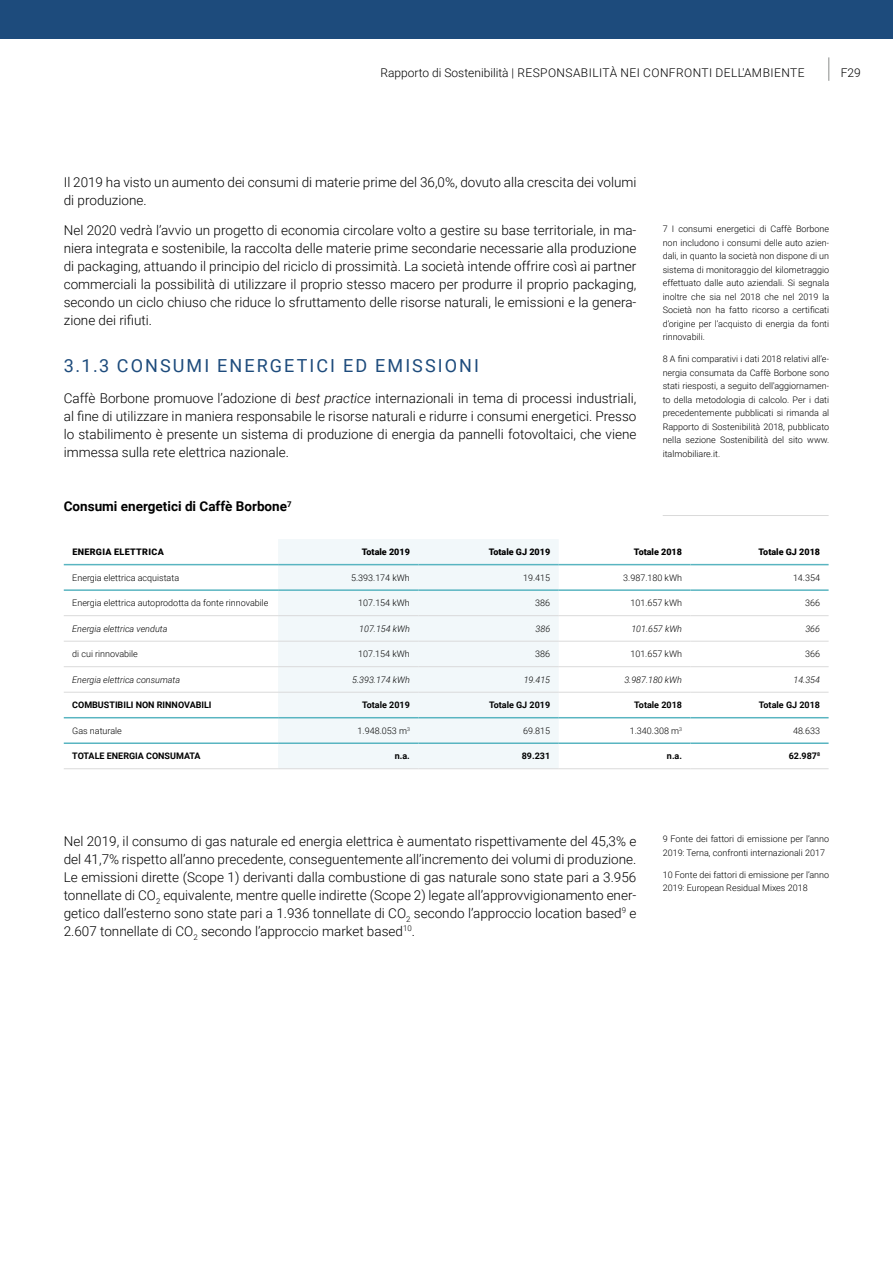
<style>
.page{position:relative;width:893px;height:1263px;background:#fff}
.page>*{position:absolute;margin:0;border:0;box-sizing:border-box;transform-origin:0 0}
.t1{font:18px "Roboto";letter-spacing:.115em;color:#1d4b7c}
.t2{font:300 13.5px/18px "Roboto";color:#000;text-align:justify}
.t3{font:700 13.5px "Roboto";color:#000}
.t4{font:300 12px "Roboto";letter-spacing:.035em;color:#000}
.t5{font:300 9px/13.5px "Roboto";color:#000;text-align:justify}
.t6{font:700 9px "Roboto";color:#000}
.t7{font:italic 300 9px "Roboto";color:#000}
.t8{font:900 9px "Roboto";color:#000}
.t9{font:900 9px "Roboto";letter-spacing:.035em;color:#000}
.s1{font-style:italic}
</style>
<div class="page">
<div style="left:0;top:0;width:893px;height:38px;background:#1d4b7c"></div>
<svg style="left:829px;top:57px;width:1px;height:24px"></svg>
<hr style="left:663px;top:515px;width:166px;height:1px;background:#dadada">
<div style="left:278px;top:539px;width:281px;height:229px;background:#f2f8fa"></div>
<hr style="left:64px;top:615px;width:214px;height:1px;background:#dadada">
<hr style="left:278px;top:615px;width:140px;height:1px;background:#dadada">
<hr style="left:418px;top:615px;width:141px;height:1px;background:#dadada">
<hr style="left:559px;top:615px;width:132px;height:1px;background:#dadada">
<hr style="left:691px;top:615px;width:138px;height:1px;background:#dadada">
<hr style="left:64px;top:641px;width:214px;height:1px;background:#dadada">
<hr style="left:278px;top:641px;width:140px;height:1px;background:#dadada">
<hr style="left:418px;top:641px;width:141px;height:1px;background:#dadada">
<hr style="left:559px;top:641px;width:132px;height:1px;background:#dadada">
<hr style="left:691px;top:641px;width:138px;height:1px;background:#dadada">
<hr style="left:64px;top:666px;width:214px;height:1px;background:#dadada">
<hr style="left:278px;top:666px;width:140px;height:1px;background:#dadada">
<hr style="left:418px;top:666px;width:141px;height:1px;background:#dadada">
<hr style="left:559px;top:666px;width:132px;height:1px;background:#dadada">
<hr style="left:691px;top:666px;width:138px;height:1px;background:#dadada">
<hr style="left:64px;top:692px;width:214px;height:1px;background:#dadada">
<hr style="left:278px;top:692px;width:140px;height:1px;background:#dadada">
<hr style="left:418px;top:692px;width:141px;height:1px;background:#dadada">
<hr style="left:559px;top:692px;width:132px;height:1px;background:#dadada">
<hr style="left:691px;top:692px;width:138px;height:1px;background:#dadada">
<hr style="left:64px;top:768px;width:214px;height:1px;background:#dadada">
<hr style="left:278px;top:768px;width:140px;height:1px;background:#dadada">
<hr style="left:418px;top:768px;width:141px;height:1px;background:#dadada">
<hr style="left:559px;top:768px;width:132px;height:1px;background:#dadada">
<hr style="left:691px;top:768px;width:138px;height:1px;background:#dadada">
<hr style="left:64px;top:564px;width:214px;height:1px;background:#59b5c1">
<hr style="left:64px;top:589px;width:214px;height:2px;background:#59b5c1">
<hr style="left:559px;top:564px;width:132px;height:1px;background:#59b5c1">
<hr style="left:559px;top:589px;width:132px;height:2px;background:#59b5c1">
<hr style="left:691px;top:564px;width:138px;height:1px;background:#59b5c1">
<hr style="left:691px;top:589px;width:138px;height:2px;background:#59b5c1">
<hr style="left:278px;top:564px;width:140px;height:1px;background:#59b5c1">
<hr style="left:278px;top:589px;width:140px;height:2px;background:#59b5c1">
<hr style="left:418px;top:564px;width:141px;height:1px;background:#59b5c1">
<hr style="left:418px;top:589px;width:141px;height:2px;background:#59b5c1">
<hr style="left:64px;top:742px;width:214px;height:2px;background:#59b5c1">
<hr style="left:559px;top:742px;width:132px;height:2px;background:#59b5c1">
<hr style="left:691px;top:742px;width:138px;height:2px;background:#59b5c1">
<hr style="left:278px;top:742px;width:140px;height:2px;background:#59b5c1">
<hr style="left:418px;top:742px;width:141px;height:2px;background:#59b5c1">
<hr style="left:64px;top:717px;width:214px;height:1px;background:#59b5c1">
<hr style="left:278px;top:717px;width:140px;height:1px;background:#59b5c1">
<hr style="left:418px;top:717px;width:141px;height:1px;background:#59b5c1">
<hr style="left:559px;top:717px;width:132px;height:1px;background:#59b5c1">
<hr style="left:691px;top:717px;width:138px;height:1px;background:#59b5c1">
<p class="t4" style="left:380px;top:64px;width:426px">Rapporto di Sostenibilità | RESPONSABILITÀ NEI CONFRONTI DELL'AMBIENTE</p>
<p class="t4" style="left:841px;top:64px;width:22px">F29</p>
<p class="t2" style="left:64px;top:172px;width:574px">Il 2019 ha visto un aumento dei consumi di materie prime del 36,0%, dovuto alla crescita dei volumi di produzione.</p>
<p class="t2" style="left:64px;top:221px;width:574px">Nel 2020 vedrà l’avvio un progetto di economia circolare volto a gestire su base territoriale, in ma&shy;niera integrata e sostenibile, la raccolta delle materie prime secondarie necessarie alla produzione di packaging, attuando il principio del riciclo di prossimità. La società intende offrire così ai partner commerciali la possibilità di utilizzare il proprio stesso macero per produrre il proprio packaging, secondo un ciclo chiuso che riduce lo sfruttamento delle risorse naturali, le emissioni e la genera&shy;zione dei rifiuti.</p>
<h1 class="t1" style="left:64px;top:353px;width:417px">3.1.3 CONSUMI ENERGETICI ED EMISSIONI</h1>
<p class="t2" style="left:64px;top:388px;width:574px">Caffè Borbone promuove l’adozione di <span class="s1">best practice</span> internazionali in tema di processi industriali, al fine di utilizzare in maniera responsabile le risorse naturali e ridurre i consumi energetici. Presso lo stabilimento è presente un sistema di produzione di energia da pannelli fotovoltaici, che viene immessa sulla rete elettrica nazionale.</p>
<p class="t3" style="left:64px;top:497px;width:229px">Consumi energetici di Caffè Borbone<sup>7</sup></p>
<p class="t5" style="left:663px;top:222px;width:168px">7 I consumi energetici di Caffè Borbone non includono i consumi delle auto azien&shy;dali, in quanto la società non dispone di un sistema di monitoraggio del kilometraggio effettuato dalle auto aziendali. Si segnala inoltre che sia nel 2018 che nel 2019 la Società non ha fatto ricorso a certificati d’origine per l’acquisto di energia da fonti rinnovabili.</p>
<p class="t5" style="left:663px;top:352px;width:168px">8 A fini comparativi i dati 2018 relativi all’e&shy;nergia consumata da Caffè Borbone sono stati riesposti, a seguito dell'aggiornamen&shy;to della metodologia di calcolo. Per i dati precedentemente pubblicati si rimanda al Rapporto di Sostenibilità 2018, pubblicato nella sezione Sostenibilità del sito www. italmobiliare.it.</p>
<p class="t9" style="left:72px;top:546px;width:93px">ENERGIA ELETTRICA</p>
<p class="t8" style="left:362px;top:546px;width:50px">Totale 2019</p>
<p class="t8" style="left:489px;top:546px;width:63px">Totale GJ 2019</p>
<p class="t8" style="left:634px;top:546px;width:50px">Totale 2018</p>
<p class="t8" style="left:758px;top:546px;width:63px">Totale GJ 2018</p>
<p class="t5" style="left:72px;top:570px;width:108px">Energia elettrica acquistata</p>
<p class="t5" style="left:351px;top:570px;width:60px">5.393.174 kWh</p>
<p class="t5" style="left:523px;top:570px;width:29px">19.415</p>
<p class="t5" style="left:623px;top:570px;width:60px">3.987.180 kWh</p>
<p class="t5" style="left:793px;top:570px;width:29px">14.354</p>
<p class="t5" style="left:72px;top:596px;width:198px">Energia elettrica autoprodotta da fonte rinnovabile</p>
<p class="t5" style="left:358px;top:596px;width:53px">107.154 kWh</p>
<p class="t5" style="left:535px;top:596px;width:16px">386</p>
<p class="t5" style="left:630px;top:596px;width:53px">101.657 kWh</p>
<p class="t5" style="left:805px;top:596px;width:16px">366</p>
<p class="t7" style="left:72px;top:622px;width:97px">Energia elettrica venduta</p>
<p class="t7" style="left:359px;top:622px;width:52px">107.154 kWh</p>
<p class="t7" style="left:536px;top:622px;width:16px">386</p>
<p class="t7" style="left:631px;top:622px;width:52px">101.657 kWh</p>
<p class="t7" style="left:805px;top:622px;width:16px">366</p>
<p class="t5" style="left:72px;top:647px;width:67px">di cui rinnovabile</p>
<p class="t5" style="left:358px;top:647px;width:53px">107.154 kWh</p>
<p class="t5" style="left:535px;top:647px;width:16px">386</p>
<p class="t5" style="left:630px;top:647px;width:53px">101.657 kWh</p>
<p class="t5" style="left:805px;top:647px;width:16px">366</p>
<p class="t7" style="left:72px;top:673px;width:109px">Energia elettrica consumata</p>
<p class="t7" style="left:352px;top:673px;width:59px">5.393.174 kWh</p>
<p class="t7" style="left:524px;top:673px;width:28px">19.415</p>
<p class="t7" style="left:624px;top:673px;width:59px">3.987.180 kWh</p>
<p class="t7" style="left:793px;top:673px;width:28px">14.354</p>
<p class="t6" style="left:72px;top:699px;width:141px">COMBUSTIBILI NON RINNOVABILI</p>
<p class="t6" style="left:362px;top:699px;width:49px">Totale 2019</p>
<p class="t6" style="left:489px;top:699px;width:63px">Totale GJ 2019</p>
<p class="t6" style="left:634px;top:699px;width:49px">Totale 2018</p>
<p class="t6" style="left:759px;top:699px;width:63px">Totale GJ 2018</p>
<p class="t5" style="left:72px;top:724px;width:51px">Gas naturale</p>
<p class="t5" style="left:358px;top:724px;width:54px">1.948.053 m<sup>3</sup></p>
<p class="t5" style="left:523px;top:723px;width:29px">69.815</p>
<p class="t5" style="left:630px;top:723px;width:54px">1.340.308 m<sup>3</sup></p>
<p class="t5" style="left:793px;top:723px;width:29px">48.633</p>
<p class="t6" style="left:72px;top:750px;width:130px">TOTALE ENERGIA CONSUMATA</p>
<p class="t6" style="left:395px;top:750px;width:17px">n.a.</p>
<p class="t6" style="left:522px;top:750px;width:30px">89.231</p>
<p class="t6" style="left:667px;top:750px;width:17px">n.a.</p>
<p class="t6" style="left:789px;top:750px;width:33px">62.987<sup>8</sup></p>
<p class="t2" style="left:64px;top:831px;width:574px">Nel 2019, il consumo di gas naturale ed energia elettrica è aumentato rispettivamente del 45,3% e del 41,7% rispetto all’anno precedente, conseguentemente all’incremento dei volumi di produzione.<br>Le emissioni dirette (Scope 1) derivanti dalla combustione di gas naturale sono state pari a 3.956 tonnellate di CO<sub>2</sub> equivalente, mentre quelle indirette (Scope 2) legate all’approvvigionamento ener&shy;getico dall’esterno sono state pari a 1.936 tonnellate di CO<sub>2</sub> secondo l’approccio location based<sup>9</sup> e 2.607 tonnellate di CO<sub>2</sub> secondo l’approccio market based<sup>10</sup>.</p>
<p class="t5" style="left:663px;top:832px;width:168px">9 Fonte dei fattori di emissione per l’anno<br>2019: Terna, confronti internazionali 2017</p>
<p class="t5" style="left:663px;top:867px;width:168px">10 Fonte dei fattori di emissione per l’anno<br>2019: European Residual Mixes 2018</p>
</div>
